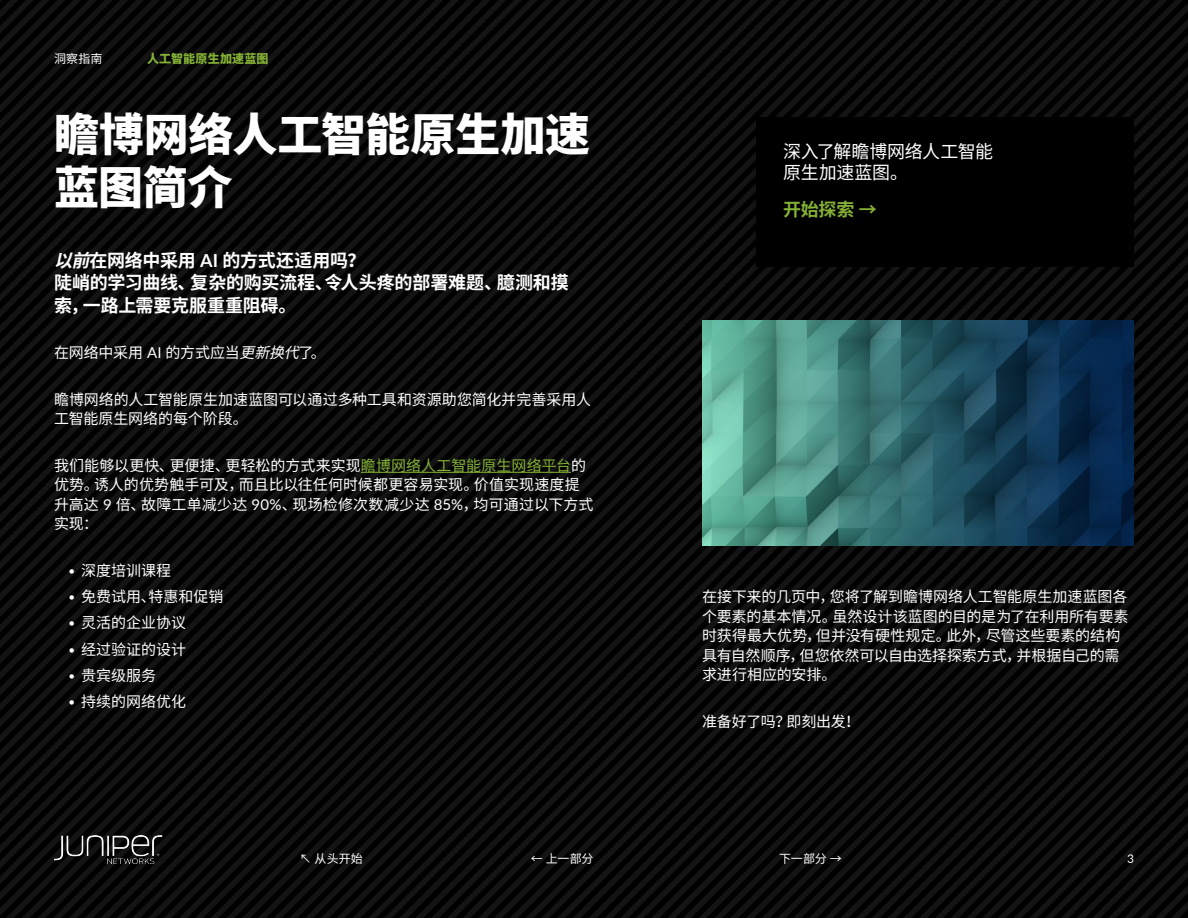
<style>
.page{position:relative;width:1188px;height:918px;background:#fff}
.page>*{position:absolute;margin:0;border:0;box-sizing:border-box;transform-origin:0 0}
.t1{font:800 45px/52.5px "Source Han Sans CN";letter-spacing:-.005em;color:#fff}
.t2{font:700 18px/22.5px "Source Han Sans CN";letter-spacing:-.01em;color:#fff}
.t3{font:18px/21px "Source Han Sans CN";letter-spacing:-.015em;color:#fff}
.t4{font:700 18px "Source Han Sans CN";color:#84b135}
.t5{font:15px/19.5px "Source Han Sans CN";color:#fff}
.t6{font:12px "Source Han Sans CN";letter-spacing:.005em;color:#fff}
.t7{font:800 12px "Source Han Sans CN";letter-spacing:.015em;color:#84b135}
.t8{font:12px "Lato";color:#fff}
.s1{font-style:italic}
.s2{font-family:"Lato"}
.s3{color:#84b135}
.s4{font-family:"Lato";font-weight:300}
</style>
<div class="page">
<img style="left:0;top:0;width:1188px;height:918px">
<img style="left:54px;top:835px;width:131px;height:29px">
<div style="left:756px;top:118px;width:378px;height:149px;background:#000"></div>
<hr style="left:361px;top:472px;width:210px;height:1px;background:#84b135">
<img style="left:702px;top:321px;width:432px;height:224px">
<p class="t6" style="left:54px;top:52px;width:50px">洞察指南</p>
<p class="t7" style="left:147px;top:52px;width:123px">人工智能原生加速蓝图</p>
<h1 class="t1" style="left:54px;top:110px;width:538px">瞻博网络人工智能原生加速蓝图简介</h1>
<p class="t2" style="left:54px;top:249px;width:516px"><span class="s1">以前</span>在网络中采用 <span class="s2">AI</span> 的方式还适用吗？<br>陡峭的学习曲线、复杂的购买流程、令人头疼的部署难题、臆测和摸索，一路上需要克服重重阻碍。</p>
<p class="t5" style="left:54px;top:343px;width:273px">在网络中采用 <span class="s2">AI</span> 的方式应当<span class="s1">更新换代</span>了。</p>
<p class="t5" style="left:54px;top:390px;width:539px">瞻博网络的人工智能原生加速蓝图可以通过多种工具和资源助您简化并完善采用人工智能原生网络的每个阶段。</p>
<p class="t5" style="left:54px;top:456px;width:541px">我们能够以更快、更便捷、更轻松的方式来实现<span class="s3">瞻博网络人工智能原生网络平台</span>的优势。诱人的优势触手可及，而且比以往任何时候都更容易实现。价值实现速度提升高达 <span class="s2">9</span> 倍、故障工单减少达 <span class="s2">90%</span>、现场检修次数减少达 <span class="s2">85%</span>，均可通过以下方式实现：</p>
<p class="t5" style="left:68px;top:561px;width:105px"><span class="s4">•</span> 深度培训课程</p>
<p class="t5" style="left:68px;top:587px;width:157px"><span class="s4">•</span> 免费试用、特惠和促销</p>
<p class="t5" style="left:68px;top:613px;width:120px"><span class="s4">•</span> 灵活的企业协议</p>
<p class="t5" style="left:68px;top:640px;width:120px"><span class="s4">•</span> 经过验证的设计</p>
<p class="t5" style="left:68px;top:666px;width:90px"><span class="s4">•</span> 贵宾级服务</p>
<p class="t5" style="left:68px;top:692px;width:120px"><span class="s4">•</span> 持续的网络优化</p>
<p class="t3" style="left:783px;top:141px;width:212px">深入了解瞻博网络人工智能原生加速蓝图。</p>
<p class="t4" style="left:783px;top:200px;width:95px">开始探索 →</p>
<p class="t5" style="left:702px;top:587px;width:428px">在接下来的几页中，您将了解到瞻博网络人工智能原生加速蓝图各个要素的基本情况。虽然设计该蓝图的目的是为了在利用所有要素时获得最大优势，但并没有硬性规定。此外，尽管这些要素的结构具有自然顺序，但您依然可以自由选择探索方式，并根据自己的需求进行相应的安排。</p>
<p class="t5" style="left:702px;top:712px;width:160px">准备好了吗？即刻出发！</p>
<p class="t6" style="left:299px;top:852px;width:65px">↖ 从头开始</p>
<p class="t6" style="left:531px;top:852px;width:64px">← 上一部分</p>
<p class="t6" style="left:779px;top:852px;width:64px">下一部分 →</p>
<p class="t8" style="left:1127px;top:850px;width:8px">3</p>
</div>
